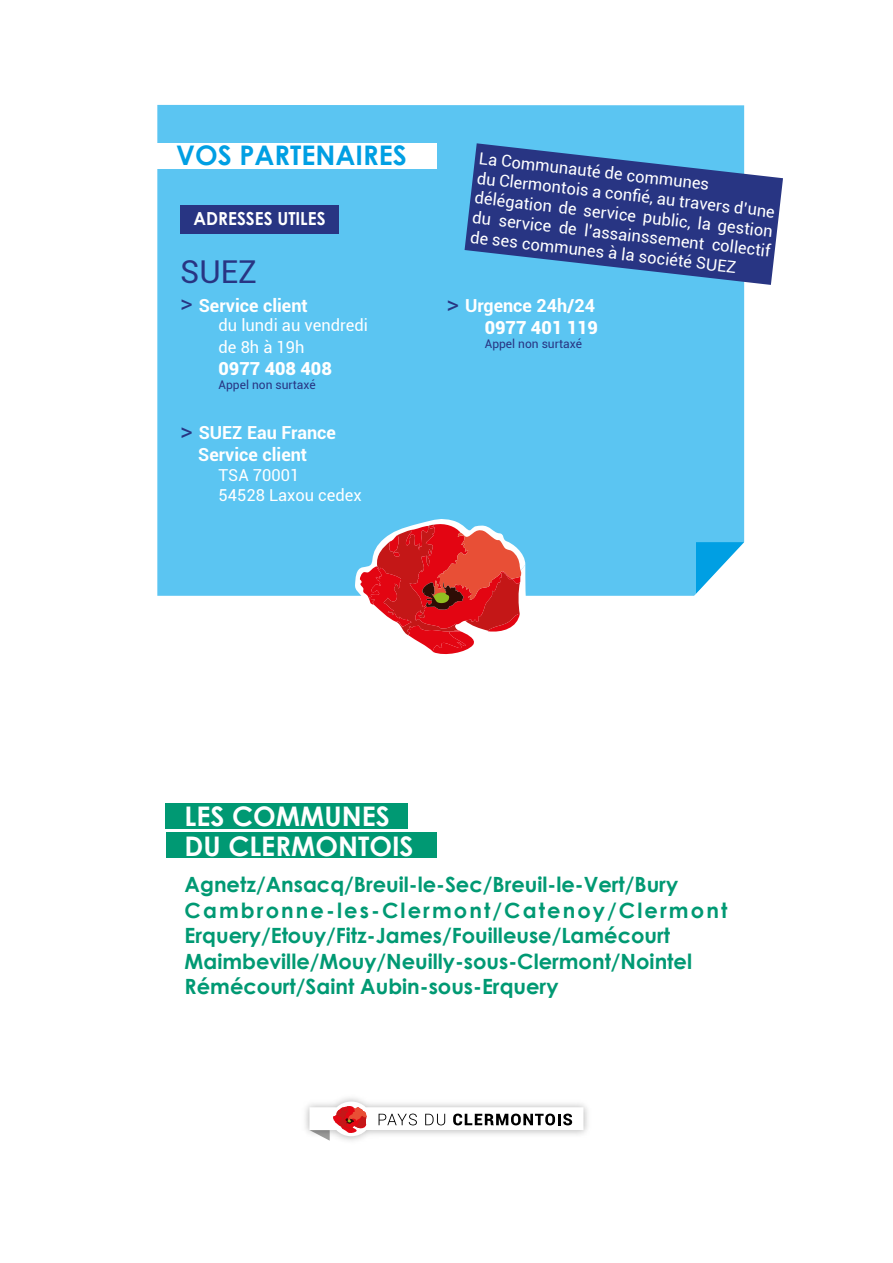
<style>
.page{position:relative;width:893px;height:1263px;background:#fff}
.page>*{position:absolute;margin:0;border:0;box-sizing:border-box;transform-origin:0 0}
.t1{font:31.5px "Roboto";color:#283583}
.t2{font:700 27px/30px "Century Gothic";color:#fff}
.t3{font:700 27px "Century Gothic";color:#009fe3}
.t4{font:700 21px/25.5px "Century Gothic";color:#009973}
.t5{font:700 18px/21.6px "Roboto";color:#fff}
.t6{font:700 18px "Century Gothic";color:#fff;scale:.95 1}
.t7{font:900 18px "Roboto";color:#fff}
.t8{font:16.5px/19.8px "Roboto";color:#fff}
.t9{font:12px "Roboto";color:#283583}
.s1{font-weight:400;font-size:24px;color:#283583}
.s2{font-weight:900}
</style>
<div class="page">
<div style="left:157px;top:104px;width:587px;height:492px;background:#5bc5f2"></div>
<div style="left:147px;top:143px;width:290px;height:25px;background:#fff"></div>
<div style="left:180px;top:205px;width:158px;height:29px;background:#283583"></div>
<svg style="left:692px;top:540px;width:53px;height:56px"></svg>
<svg style="left:355px;top:517px;width:174px;height:137px"></svg>
<div style="left:166px;top:804px;width:242px;height:25px;background:#009973"></div>
<div style="left:166px;top:833px;width:270px;height:25px;background:#009973"></div>
<img style="left:305px;top:1098px;width:283px;height:35px">
<svg style="left:309px;top:1101px;width:274px;height:40px"></svg>
<svg style="left:465px;top:143px;width:318px;height:142px;background:#3c5da1"></svg>
<p class="t3" style="left:176px;top:139px;width:232px">VOS PARTENAIRES</p>
<p class="t6" style="left:194px;top:207px;width:140px">ADRESSES UTILES</p>
<h1 class="t1" style="left:180px;top:250px;width:78px">SUEZ</h1>
<p class="t5" style="left:180px;top:294px;width:129px"><span class="s1">&gt;</span> Service client</p>
<p class="t8" style="left:219px;top:314px;width:151px;line-height:21.6px">du lundi au vendredi de 8h à 19h</p>
<p class="t7" style="left:219px;top:355px;width:115px">0977 408 408</p>
<p class="t9" style="left:219px;top:376px;width:99px">Appel non surtaxé</p>
<p class="t5" style="left:198px;top:421px;width:139px;text-indent:-18px"><span class="s1">&gt;</span> SUEZ Eau France<br>Service client</p>
<p class="t8" style="left:219px;top:464px;width:145px">TSA 70001<br>54528 Laxou cedex</p>
<p class="t8" style="left:480px;top:149px;width:302px;rotate:6deg">La Communauté de communes<br>du Clermontois a confi é, au travers d’une délégation de service public, la gestion du service de l’assainssement collectif de ses communes à la société SUEZ</p>
<p class="t5" style="left:446px;top:294px;width:153px;text-align:right"><span class="s1">&gt;</span> Urgence 24h/24<br><span class="s2">0977 401 119</span></p>
<p class="t9" style="left:485px;top:336px;width:99px">Appel non surtaxé</p>
<p class="t2" style="left:185px;top:801px;width:230px">LES COMMUNES<br>DU CLERMONTOIS</p>
<p class="t4" style="left:185px;top:871px;width:544px">Agnetz/Ansacq/Breuil-le-Sec/Breuil-le-Vert/Bury Cambronne-les-Clermont/Catenoy/Clermont Erquery/Etouy/Fitz-James/Fouilleuse/Lamécourt Maimbeville/Mouy/Neuilly-sous-Clermont/Nointel Rémécourt/Saint Aubin-sous-Erquery</p>
</div>
